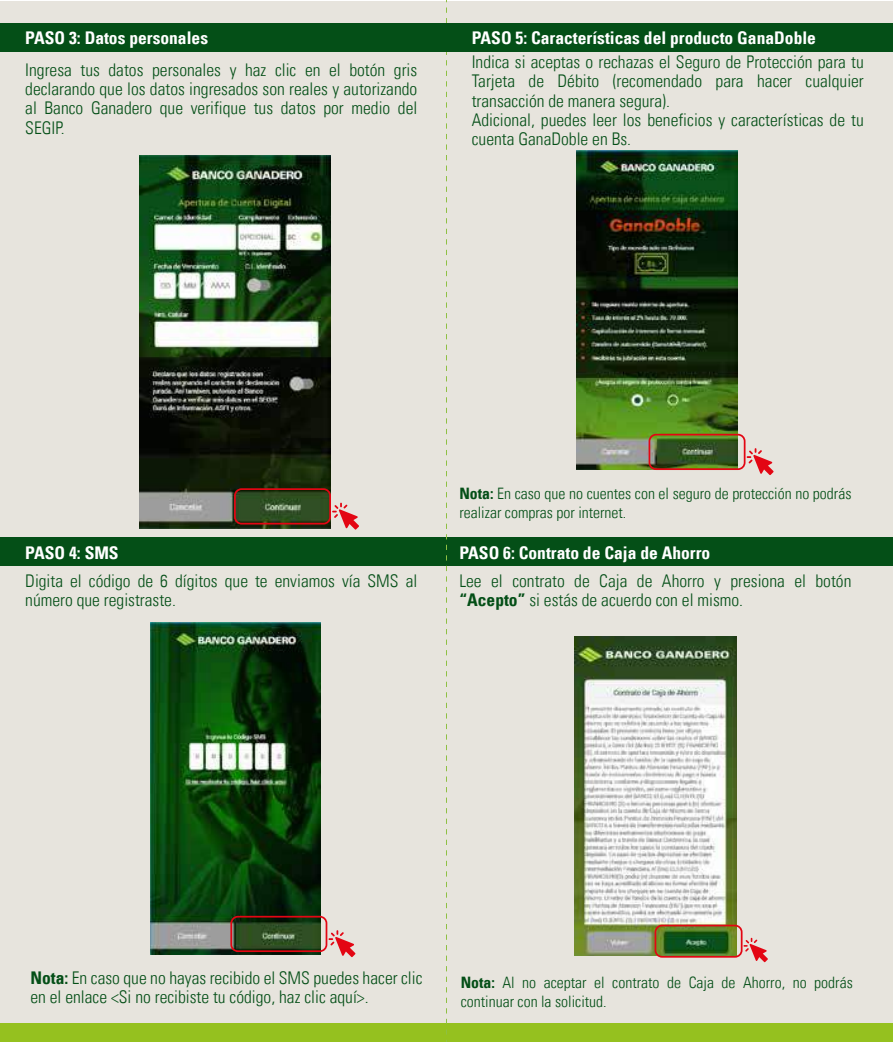
<style>
.page{position:relative;width:893px;height:1042px;background:#fff}
.page>*{position:absolute;margin:0;border:0;box-sizing:border-box;transform-origin:0 0}
.t1{font:300 condensed 17.5px/19.2px "Univers LT";color:#044f17}
.t2{font:700 condensed 17.5px "Univers LT";color:#fff}
.t3{font:300 condensed 15.75px/19.2px "Univers LT";color:#044f17}
.s1{font-weight:700}
</style>
<div class="page">
<div style="left:0;top:2px;width:893px;height:1040px;background:#e7e4dd"></div>
<div style="left:440px;top:537px;width:453px;height:28px;background:#044f17"></div>
<div style="left:0;top:537px;width:446px;height:28px;background:#044f17"></div>
<div style="left:0;top:1023px;width:893px;height:19px;background:#95c11f"></div>
<svg style="left:446px;top:8px;width:1px;height:1034px"></svg>
<img style="left:150px;top:623px;width:170px;height:332px">
<div style="left:0;top:24px;width:446px;height:28px;background:#044f17"></div>
<img style="left:140px;top:156px;width:190px;height:373px">
<div style="left:234px;top:488px;width:97px;height:36px;border:2px solid #e30613;border-radius:7px"></div>
<svg style="left:332px;top:503px;width:27px;height:26px"></svg>
<div style="left:446px;top:24px;width:447px;height:28px;background:#044f17"></div>
<img style="left:576px;top:151px;width:161px;height:319px">
<img style="left:575px;top:637px;width:161px;height:318px">
<div style="left:230px;top:916px;width:97px;height:36px;border:2px solid #e30613;border-radius:7px"></div>
<svg style="left:328px;top:930px;width:27px;height:27px"></svg>
<div style="left:649px;top:434px;width:96px;height:36px;border:2px solid #e30613;border-radius:7px"></div>
<svg style="left:747px;top:448px;width:27px;height:27px"></svg>
<div style="left:655px;top:924px;width:87px;height:33px;border:2px solid #e30613;border-radius:7px"></div>
<svg style="left:743px;top:938px;width:25px;height:24px"></svg>
<p class="t2" style="left:25px;top:27px;width:184px">PASO 3: Datos personales</p>
<p class="t1" style="left:25px;top:60px;width:394px;text-align:justify">Ingresa tus datos personales y haz clic en el botón gris declarando que los datos ingresados son reales y autorizando al Banco Ganadero que verifique tus datos por medio del SEGIP.</p>
<p class="t2" style="left:472px;top:27px;width:346px">PASO 5: Características del producto GanaDoble</p>
<p class="t1" style="left:472px;top:52px;width:394px">Indica si aceptas o rechazas el Seguro de Protección para tu Tarjeta de Débito (recomendado para hacer cualquier transacción de manera segura).<br>Adicional, puedes leer los beneficios y características de tu cuenta GanaDoble en Bs.</p>
<p class="t2" style="left:25px;top:542px;width:95px">PASO 4: SMS</p>
<p class="t1" style="left:25px;top:571px;width:394px">Digita el código de 6 dígitos que te enviamos vía SMS al número que registraste.</p>
<p class="t3" style="left:459px;top:483px;width:394px"><span class="s1">Nota:</span> En caso que no cuentes con el seguro de protección no podrás realizar compras por internet.</p>
<p class="t2" style="left:459px;top:542px;width:252px">PASO 6: Contrato de Caja de Ahorro</p>
<p class="t1" style="left:459px;top:571px;width:394px">Lee el contrato de Caja de Ahorro y presiona el botón <span class="s1">“Acepto”</span> si estás de acuerdo con el mismo.</p>
<p class="t1" style="left:30px;top:968px;width:394px"><span class="s1">Nota:</span> En caso que no hayas recibido el SMS puedes hacer clic en el enlace &lt;Si no recibiste tu código, haz clic aquí&gt;.</p>
<p class="t3" style="left:461px;top:972px;width:394px"><span class="s1">Nota:</span> Al no aceptar el contrato de Caja de Ahorro, no podrás continuar con la solicitud.</p>
</div>
